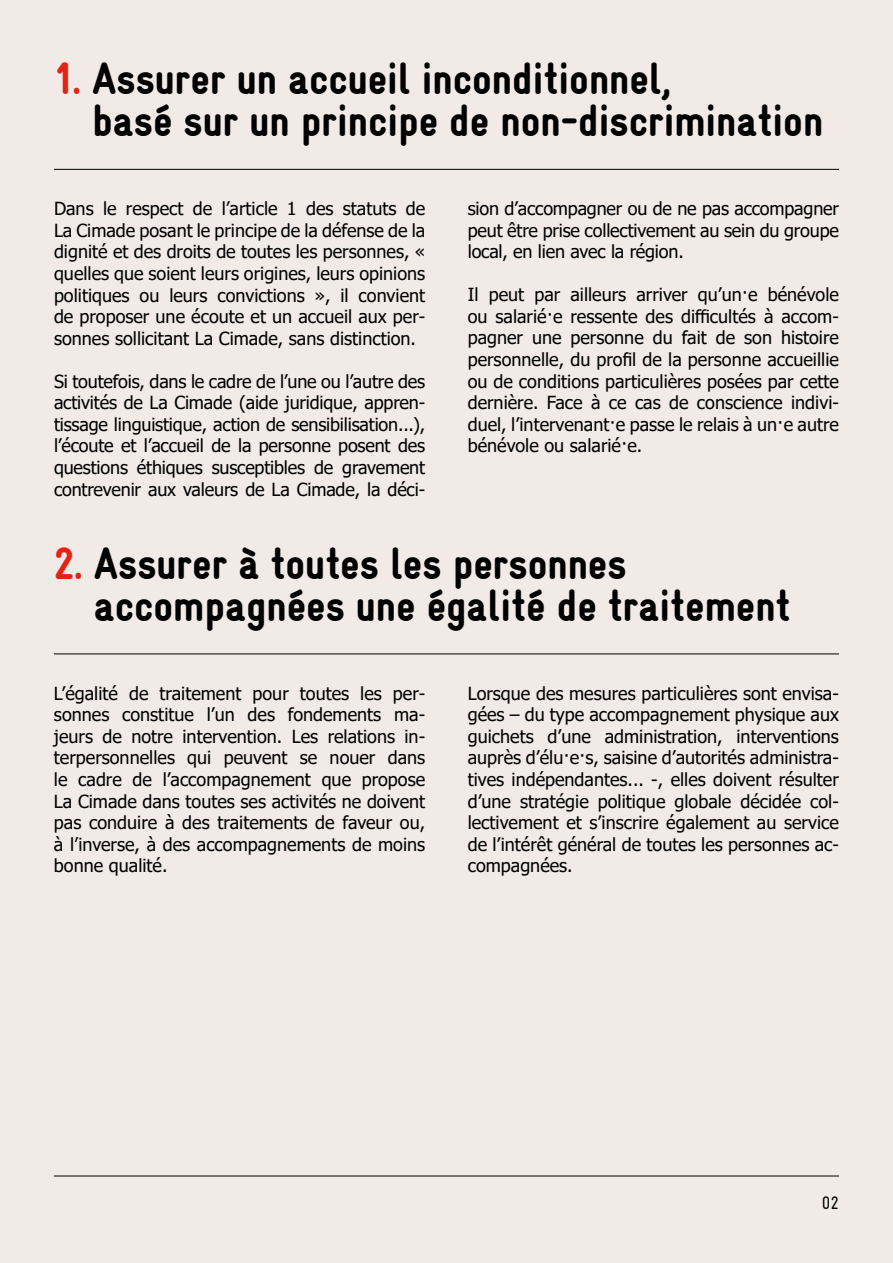
<style>
.page{position:relative;width:893px;height:1263px;background:#f1eae6}
.page>*{position:absolute;margin:0;border:0;box-sizing:border-box;transform-origin:0 0}
.t1{font:900 condensed 45px/42px "Gravur";color:#000}
.t2{font:18px/21.6px "Tahoma";color:#000;text-align:justify}
.t3{font:condensed 18px "Gravur";color:#000}
.s1{color:#e42313}
</style>
<div class="page">
<hr style="left:54px;top:1176px;width:785px;height:1px;background:#000">
<hr style="left:54px;top:169px;width:785px;height:1px;background:#000">
<hr style="left:54px;top:654px;width:785px;height:1px;background:#000">
<h1 class="t1" style="left:92px;top:58px;width:733px;text-indent:-38px"><span class="s1">1.</span> Assurer un accueil inconditionnel,<br>basé sur un principe de non-discrimination</h1>
<p class="t2" style="left:54px;top:199px;width:373px">Dans le respect de l’article 1 des statuts de La -Cimade posant le principe de la défense de la dignité et des droits de toutes les personnes, « quelles que soient leurs origines, leurs opinions politiques ou leurs convictions », il convient de proposer une écoute et un accueil aux per&shy;sonnes sollicitant La -Cimade, sans distinction.</p>
<p class="t2" style="left:54px;top:371px;width:373px">Si toutefois, dans le cadre de l’une ou l’autre des activités de La -Cimade (aide juridique, appren&shy;tissage linguistique, action de sensibilisation...), l’écoute et l’accueil de la personne posent des questions éthiques susceptibles de gravement contrevenir aux valeurs de La -Cimade, la déci-</p>
<p class="t2" style="left:468px;top:199px;width:373px">sion d’accompagner ou de ne pas accompagner peut être prise collectivement au sein du groupe local, en lien avec la région.</p>
<p class="t2" style="left:468px;top:285px;width:373px">Il peut par ailleurs arriver qu’un·e bénévole ou salarié·e ressente des difficultés à accom&shy;pagner une personne du fait de son histoire personnelle, du profil de la personne accueillie ou de conditions particulières posées par cette dernière. Face à ce cas de conscience indivi&shy;duel, l’intervenant·e passe le relais à un·e autre bénévole ou salarié·e.</p>
<h1 class="t1" style="left:94px;top:542px;width:698px;text-indent:-40px"><span class="s1">2.</span> Assurer à toutes les personnes accompagnées une égalité de traitement</h1>
<p class="t2" style="left:54px;top:683px;width:373px">L’égalité de traitement pour toutes les per&shy;sonnes constitue l’un des fondements ma&shy;jeurs de notre intervention. Les relations in&shy;terpersonnelles qui peuvent se nouer dans le cadre de l’accompagnement que propose La -Cimade dans toutes ses activités ne doivent pas conduire à des traitements de faveur ou, à l’inverse, à des accompagnements de moins bonne qualité.</p>
<p class="t2" style="left:468px;top:683px;width:373px">Lorsque des mesures particulières sont envisa&shy;gées – du type accompagnement physique aux guichets d’une administration, interventions auprès d’élu·e·s, saisine d’autorités administra&shy;tives indépendantes... -, elles doivent résulter d’une stratégie politique globale décidée col&shy;lectivement et s’inscrire également au service de l’intérêt général de toutes les personnes ac&shy;compagnées.</p>
<p class="t3" style="left:822px;top:1193px;width:19px">02</p>
</div>
